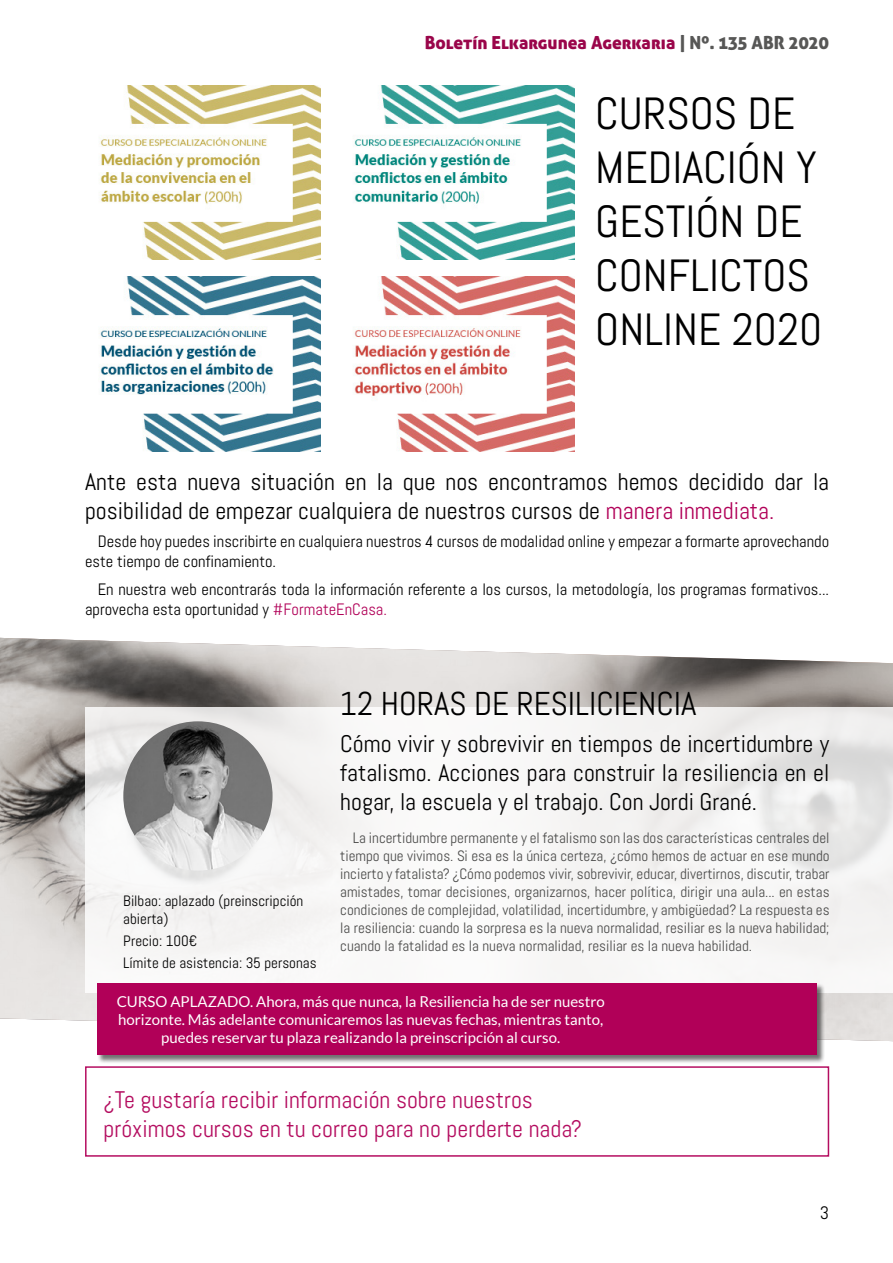
<style>
.page{position:relative;width:893px;height:1263px;background:#fff}
.page>*{position:absolute;margin:0;border:0;box-sizing:border-box;transform-origin:0 0}
.t1{font:45px/54px "Abel";color:#000}
.t2{font:33px "Abel";color:#000}
.t3{font:24px/28.8px "Abel";color:#000;text-align:justify}
.t4{font:24px/28.8px "Abel";color:#b10058}
.t5{font:18px "Aller Display";color:#9a054a}
.t6{font:18px "Abel";color:#000}
.t7{font:16.5px/19.8px "Abel";color:#000}
.t8{font:15px/18px "Abel";color:#4a4a49;text-align:justify}
.t9{font:15px/18px "Lato";color:#fff;text-align:center}
.t10{font:15px/18px "Abel";color:#000}
.s1{color:#575756}
.s2{color:#b10058}
</style>
<div class="page">
<svg style="left:0;top:638px;width:893px;height:403px;background:#bebab8"></svg>
<svg style="left:85px;top:707px;width:808px;height:286px;fill:#f6f5f5"></svg>
<img style="left:123px;top:721px;width:150px;height:149px;border-radius:75px">
<div style="left:85px;top:1066px;width:744px;height:91px;border:2px solid #b10058"></div>
<img style="left:99px;top:85px;width:221px;height:175px">
<img style="left:99px;top:277px;width:221px;height:175px">
<img style="left:354px;top:85px;width:220px;height:175px">
<img style="left:353px;top:277px;width:221px;height:175px">
<div style="left:98px;top:983px;width:727px;height:81px;background:#000;opacity:.55"></div>
<div style="left:97px;top:983px;width:720px;height:72px;background:#b10058"></div>
<p class="t5" style="left:425px;top:31px;width:406px">Boletín Elkargunea Agerkaria <span class="s1">| Nº. 135 ABR 2020</span></p>
<h1 class="t1" style="left:595px;top:87px;width:229px">CURSOS DE<br>MEDIACIÓN Y<br>GESTIÓN DE<br>CONFLICTOS<br>ONLINE 2020</h1>
<h3 class="t3" style="left:85px;top:467px;width:746px">Ante esta nueva situación en la que nos encontramos hemos decidido dar la posibilidad de empezar cualquiera de nuestros cursos de <span class="s2">manera inmediata.</span></h3>
<p class="t7" style="left:85px;top:531px;width:746px;text-indent:13px">Desde hoy puedes inscribirte en cualquiera nuestros 4 cursos de modalidad online y empezar a formarte aprovechando este tiempo de confinamiento.</p>
<p class="t7" style="left:85px;top:579px;width:746px;text-indent:13px">En nuestra web encontrarás toda la información referente a los cursos, la metodología, los programas formativos... aprovecha esta oportunidad y <span class="s2">#FormateEnCasa.</span></p>
<h2 class="t2" style="left:340px;top:683px;width:358px">12 HORAS DE RESILICIENCIA</h2>
<p class="t10" style="left:123px;top:891px;width:182px">Bilbao: aplazado (preinscripción abierta)</p>
<p class="t10" style="left:123px;top:929px;width:195px;line-height:22.2px">Precio: 100€<br>Límite de asistencia: 35 personas</p>
<h3 class="t3" style="left:340px;top:729px;width:490px">Cómo vivir y sobrevivir en tiempos de incertidumbre y fatalismo. Acciones para construir la resiliencia en el hogar, la escuela y el trabajo. Con Jordi Grané.</h3>
<p class="t8" style="left:340px;top:828px;width:491px;text-indent:13px">La incertidumbre permanente y el fatalismo son las dos características centrales del tiempo que vivimos. Si esa es la única certeza, ¿cómo hemos de actuar en ese mundo incierto y fatalista? ¿Cómo podemos vivir, sobrevivir, educar, divertirnos, discutir, trabar amistades, tomar decisiones, organizarnos, hacer política, dirigir una aula... en estas condiciones de complejidad, volatilidad, incertidumbre, y ambigüedad? La respuesta es la resiliencia: cuando la sorpresa es la nueva normalidad, resiliar es la nueva habilidad; cuando la fatalidad es la nueva normalidad, resiliar es la nueva habilidad.</p>
<p class="t9" style="left:117px;top:992px;width:490px">CURSO APLAZADO. Ahora, más que nunca, la Resiliencia ha de ser nuestro horizonte. Más adelante comunicaremos las nuevas fechas, mientras tanto, puedes reservar tu plaza realizando la preinscripción al curso.</p>
<h3 class="t4" style="left:104px;top:1086px;width:480px">¿Te gustaría recibir información sobre nuestros próximos cursos en tu correo para no perderte nada?</h3>
<p class="t6" style="left:820px;top:1201px;width:11px">3</p>
</div>
